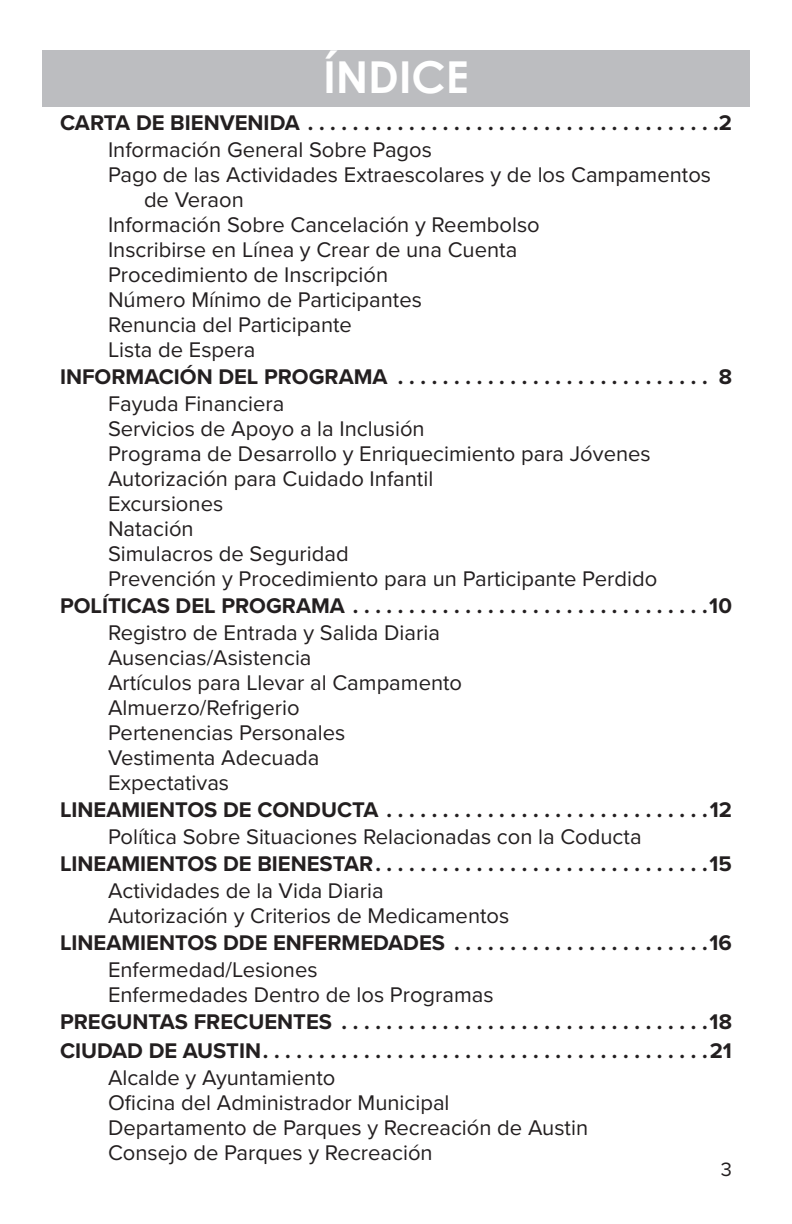
<style>
.page{position:relative;width:792px;height:1224px;background:#fff}
.page>*{position:absolute;margin:0;border:0;box-sizing:border-box;transform-origin:0 0}
.Page_Header_2{font:700 44px "Century Gothic";color:#fff}
.t1{font:22px/25px "Proxima Nova";color:#231f20}
.t2{font:700 22px "Proxima Nova";color:#231f20}
.t3{font:20px "Proxima Nova";color:#231f20}
</style>
<div class="page">
<div style="left:42px;top:50px;width:708px;height:56px;background:#bcbdc0"></div>
<p class="Page_Header_2" style="left:323px;top:44px;width:147px">ÍNDICE</p>
<p class="t2" style="left:60px;top:106px;width:674px">CARTA DE BIENVENIDA . . . . . . . . . . . . . . . . . . . . . . . . . . . . . . . . . . . . 2</p>
<p class="t1" style="left:108px;top:136px;width:326px">Información General Sobre Pagos</p>
<p class="t1" style="left:144px;top:161px;width:569px;text-indent:-36px">Pago de las Actividades Extraescolares y de los Campamentos de Veraon</p>
<p class="t1" style="left:108px;top:211px;width:433px">Información Sobre Cancelación y Reembolso</p>
<p class="t1" style="left:108px;top:236px;width:411px">Inscribirse en Línea y Crear de una Cuenta</p>
<p class="t1" style="left:108px;top:261px;width:282px">Procedimiento de Inscripción</p>
<p class="t1" style="left:108px;top:286px;width:315px">Número Mínimo de Participantes</p>
<p class="t1" style="left:108px;top:311px;width:246px">Renuncia del Participante</p>
<p class="t1" style="left:108px;top:336px;width:149px">Lista de Espera</p>
<p class="t2" style="left:60px;top:360px;width:674px">INFORMACIÓN DEL PROGRAMA . . . . . . . . . . . . . . . . . . . . . . . . . . . . 8</p>
<p class="t1" style="left:108px;top:390px;width:178px">Fayuda Financiera</p>
<p class="t1" style="left:108px;top:415px;width:318px">Servicios de Apoyo a la Inclusión</p>
<p class="t1" style="left:108px;top:440px;width:544px">Programa de Desarrollo y Enriquecimiento para Jóvenes</p>
<p class="t1" style="left:108px;top:465px;width:327px">Autorización para Cuidado Infantil</p>
<p class="t1" style="left:108px;top:490px;width:117px">Excursiones</p>
<p class="t1" style="left:108px;top:515px;width:87px">Natación</p>
<p class="t1" style="left:108px;top:540px;width:242px">Simulacros de Seguridad</p>
<p class="t1" style="left:108px;top:565px;width:551px">Prevención y Procedimiento para un Participante Perdido</p>
<p class="t2" style="left:60px;top:589px;width:674px">POLÍTICAS DEL PROGRAMA . . . . . . . . . . . . . . . . . . . . . . . . . . . . . . . 10</p>
<p class="t1" style="left:108px;top:619px;width:334px">Registro de Entrada y Salida Diaria</p>
<p class="t1" style="left:108px;top:644px;width:205px">Ausencias/Asistencia</p>
<p class="t1" style="left:108px;top:669px;width:356px">Artículos para Llevar al Campamento</p>
<p class="t1" style="left:108px;top:694px;width:193px">Almuerzo/Refrigerio</p>
<p class="t1" style="left:108px;top:719px;width:239px">Pertenencias Personales</p>
<p class="t1" style="left:108px;top:744px;width:213px">Vestimenta Adecuada</p>
<p class="t1" style="left:108px;top:769px;width:123px">Expectativas</p>
<p class="t2" style="left:60px;top:793px;width:674px">LINEAMIENTOS DE CONDUCTA . . . . . . . . . . . . . . . . . . . . . . . . . . . . 12</p>
<p class="t1" style="left:108px;top:823px;width:535px">Política Sobre Situaciones Relacionadas con la Coducta</p>
<p class="t2" style="left:60px;top:847px;width:674px">LINEAMIENTOS DE BIENESTAR . . . . . . . . . . . . . . . . . . . . . . . . . . . . . 15</p>
<p class="t1" style="left:108px;top:877px;width:277px">Actividades de la Vida Diaria</p>
<p class="t1" style="left:108px;top:902px;width:403px">Autorización y Criterios de Medicamentos</p>
<p class="t2" style="left:60px;top:926px;width:674px">LINEAMIENTOS DDE ENFERMEDADES . . . . . . . . . . . . . . . . . . . . . . 16</p>
<p class="t1" style="left:108px;top:956px;width:211px">Enfermedad/Lesiones</p>
<p class="t1" style="left:108px;top:981px;width:387px">Enfermedades Dentro de los Programas</p>
<p class="t2" style="left:60px;top:1005px;width:674px">PREGUNTAS FRECUENTES . . . . . . . . . . . . . . . . . . . . . . . . . . . . . . . . 18</p>
<p class="t2" style="left:60px;top:1034px;width:674px">CIUDAD DE AUSTIN . . . . . . . . . . . . . . . . . . . . . . . . . . . . . . . . . . . . . . . 21</p>
<p class="t1" style="left:108px;top:1064px;width:229px">Alcalde y Ayuntamiento</p>
<p class="t1" style="left:108px;top:1089px;width:343px">Oficina del Administrador Municipal</p>
<p class="t1" style="left:108px;top:1114px;width:482px">Departamento de Parques y Recreación de Austin</p>
<p class="t1" style="left:108px;top:1139px;width:326px">Consejo de Parques y Recreación</p>
<p class="t3" style="left:721px;top:1154px;width:13px">3</p>
</div>
